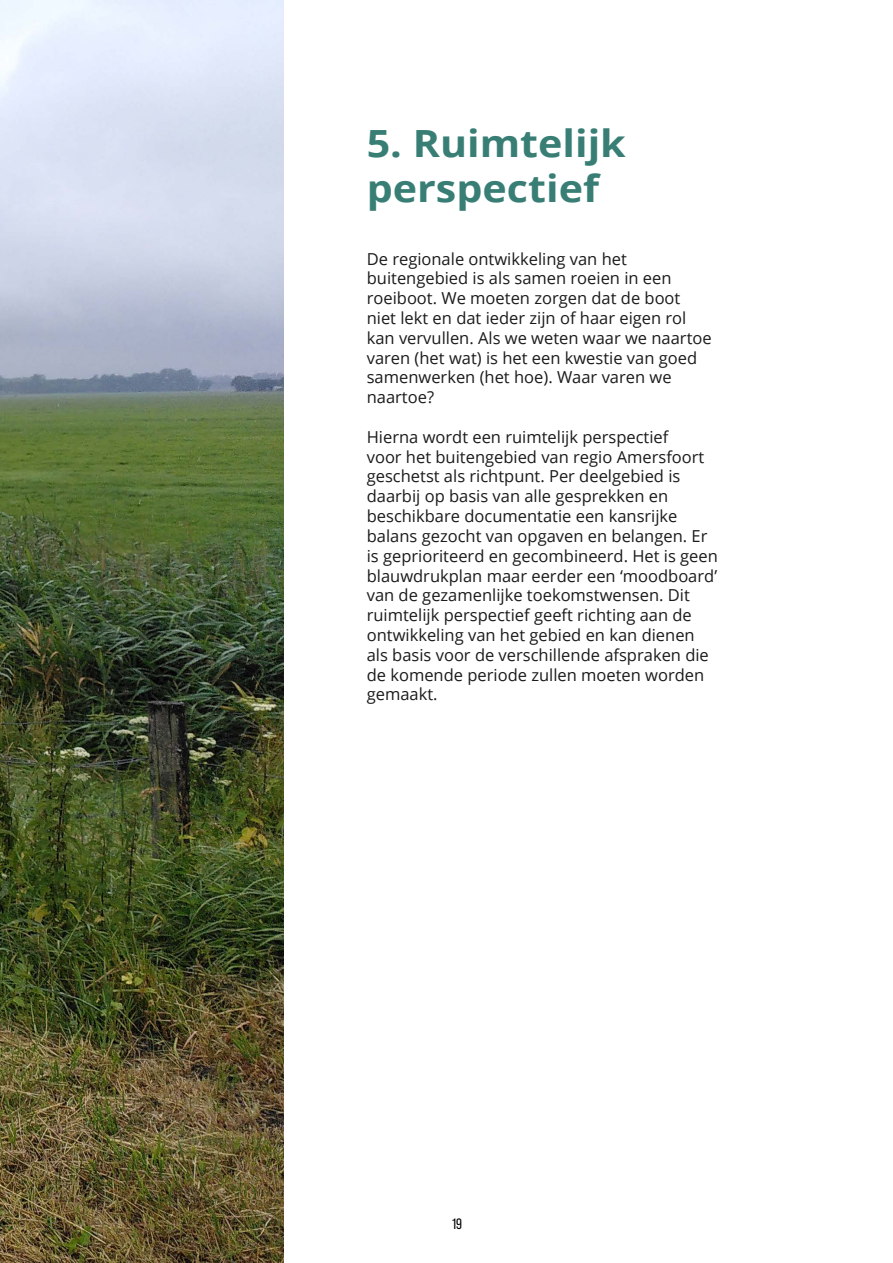
<style>
.page{position:relative;width:893px;height:1263px;background:#fff}
.page>*{position:absolute;margin:0;border:0;box-sizing:border-box;transform-origin:0 0}
.t1{font:700 37.5px/45px "Open Sans";color:#387e75;scale:1.1 1}
.t2{font:16.5px/19.8px "Open Sans";color:#1b1b1a}
.t3{font:15px "Bebas Neue Pro";color:#000}
</style>
<div class="page">
<img style="left:0;top:0;width:284px;height:1263px">
<h1 class="t1" style="left:367px;top:120px;width:237px">5. Ruimtelijk perspectief</h1>
<p class="t2" style="left:367px;top:248px;width:346px">De regionale ontwikkeling van het buitengebied is als samen roeien in een roeiboot. We moeten zorgen dat de boot niet lekt en dat ieder zijn of haar eigen rol kan vervullen. Als we weten waar we naartoe varen (het wat) is het een kwestie van goed samenwerken (het hoe). Waar varen we naartoe?</p>
<p class="t2" style="left:367px;top:427px;width:353px">Hierna wordt een ruimtelijk perspectief<br>voor het buitengebied van regio Amersfoort geschetst als richtpunt. Per deelgebied is daarbij op basis van alle gesprekken en beschikbare documentatie een kansrijke balans gezocht van opgaven en belangen. Er is geprioriteerd en gecombineerd. Het is geen blauwdrukplan maar eerder een ‘moodboard’ van de gezamenlijke toekomstwensen. Dit ruimtelijk perspectief geeft richting aan de ontwikkeling van het gebied en kan dienen als basis voor de verschillende afspraken die de komende periode zullen moeten worden gemaakt.</p>
<p class="t3" style="left:452px;top:1215px;width:12px">19</p>
</div>
